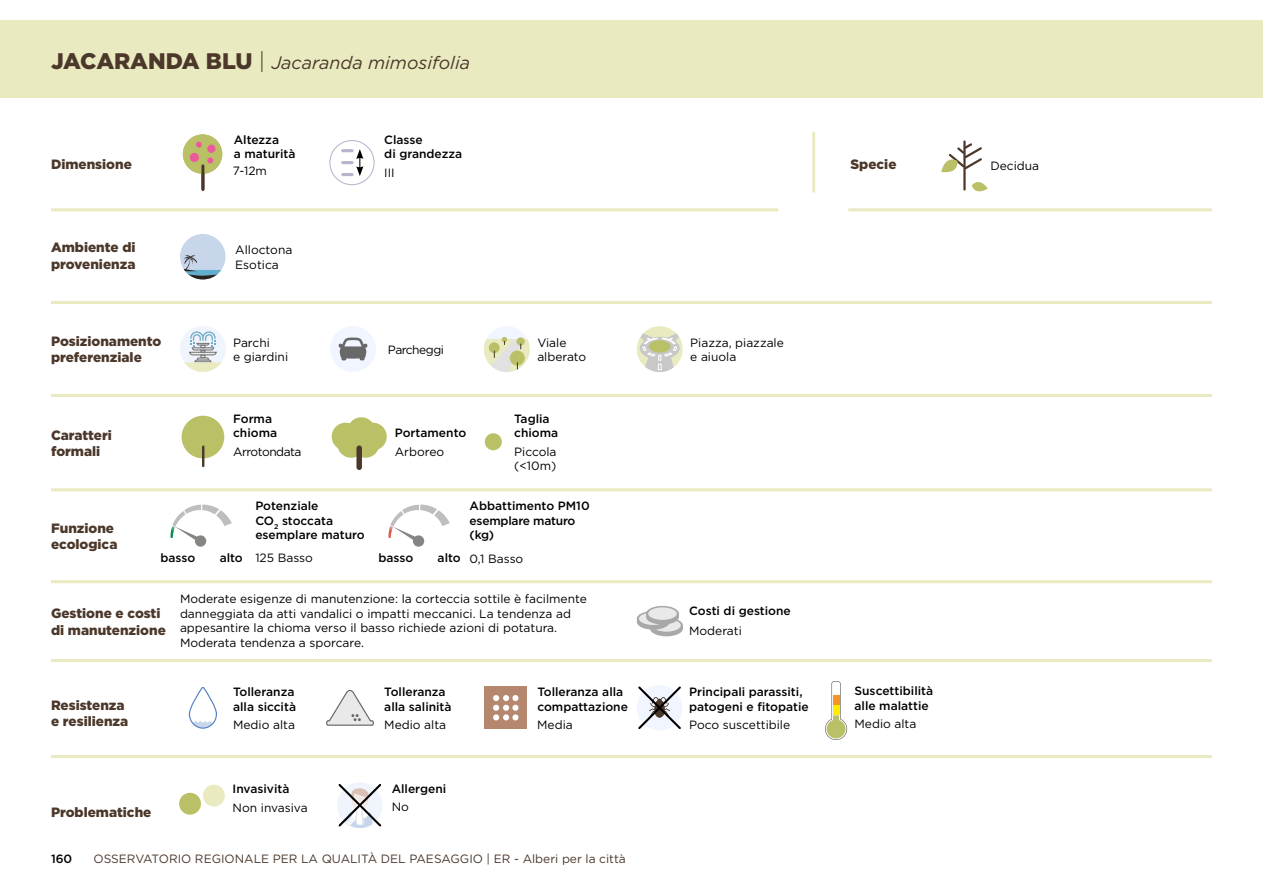
<style>
.page{position:relative;width:1263px;height:893px;background:#fff}
.page>*{position:absolute;margin:0;border:0;box-sizing:border-box;transform-origin:0 0}
.t1{font:italic 18px "Gotham";color:#4b382b}
.t2{font:900 13.5px/16.2px "Gotham";color:#4b382b}
.t3{font:12px/14.4px "Gotham";color:#000}
.t4{font:500 12px/14.4px "Gotham";color:#000}
.t5{font:12px "Gotham";color:#4b382b}
.t6{font:500 12px/14.4px "Gotham";letter-spacing:-.02em;color:#000}
.t7{font:12px "Gotham";letter-spacing:-.04em;color:#000}
.s1{font-weight:900;font-style:normal;font-size:22.5px}
.s2{font-weight:300;font-style:normal;font-size:22.5px}
.s3{font-weight:500}
</style>
<div class="page">
<div style="left:0;top:20px;width:1263px;height:77px;background:#e9eac0"></div>
<hr style="left:51px;top:301px;width:1161px;height:3px;background:#e9eac0">
<hr style="left:51px;top:394px;width:1161px;height:3px;background:#e9eac0">
<hr style="left:51px;top:488px;width:1161px;height:3px;background:#e9eac0">
<hr style="left:51px;top:580px;width:1161px;height:3px;background:#e9eac0">
<hr style="left:51px;top:659px;width:1161px;height:3px;background:#e9eac0">
<hr style="left:51px;top:755px;width:1161px;height:3px;background:#e9eac0">
<hr style="left:848px;top:208px;width:364px;height:3px;background:#e9eac0">
<hr style="left:812px;top:132px;width:3px;height:60px;background:#e9eac0">
<hr style="left:51px;top:208px;width:727px;height:3px;background:#e9eac0">
<div style="left:183px;top:134px;width:39px;height:40px;background:#bac065;border-radius:50%"></div>
<hr style="left:201px;top:166px;width:3px;height:23px;background:#4b382b">
<div style="left:190px;top:153px;width:9px;height:9px;background:#eb5b9c;border-radius:50%"></div>
<div style="left:207px;top:145px;width:9px;height:8px;background:#eb5b9c;border-radius:50%"></div>
<svg style="left:207px;top:157px;width:6px;height:6px"></svg>
<svg style="left:196px;top:142px;width:6px;height:6px"></svg>
<div style="left:329px;top:140px;width:46px;height:45px;border:1px solid #b8b4cd;border-radius:50%"></div>
<svg style="left:343px;top:149px;width:20px;height:27px"></svg>
<div style="left:180px;top:234px;width:46px;height:45px;background:#c8d6eb;border-radius:50%"></div>
<svg style="left:180px;top:255px;width:46px;height:24px"></svg>
<div style="left:180px;top:326px;width:46px;height:46px;background:#f0f4fc;border-radius:50%"></div>
<svg style="left:184px;top:331px;width:38px;height:41px"></svg>
<div style="left:330px;top:326px;width:46px;height:46px;background:#f0f5ff;border-radius:50%"></div>
<svg style="left:339px;top:337px;width:28px;height:23px"></svg>
<div style="left:484px;top:326px;width:46px;height:46px;background:#f0f5ff;border-radius:50%"></div>
<svg style="left:484px;top:337px;width:46px;height:35px"></svg>
<div style="left:637px;top:326px;width:46px;height:46px;background:#e9eac0;border-radius:50%"></div>
<svg style="left:640px;top:327px;width:40px;height:45px"></svg>
<div style="left:182px;top:416px;width:42px;height:42px;background:#bac065;border-radius:50%"></div>
<svg style="left:202px;top:447px;width:2px;height:19px"></svg>
<div style="left:332px;top:423px;width:27px;height:27px;background:#bac065;border-radius:50%"></div>
<div style="left:347px;top:417px;width:28px;height:28px;background:#bac065;border-radius:50%"></div>
<div style="left:359px;top:423px;width:28px;height:27px;background:#bac065;border-radius:50%"></div>
<div style="left:352px;top:430px;width:27px;height:28px;background:#bac065;border-radius:50%"></div>
<div style="left:337px;top:430px;width:28px;height:28px;background:#bac065;border-radius:50%"></div>
<div style="left:356px;top:448px;width:6px;height:19px;background:#4b382b"></div>
<div style="left:485px;top:433px;width:17px;height:17px;background:#bac065;border-radius:50%"></div>
<hr style="left:963px;top:141px;width:3px;height:49px;background:#4b382b">
<svg style="left:941px;top:141px;width:41px;height:32px"></svg>
<svg style="left:972px;top:182px;width:16px;height:10px"></svg>
<svg style="left:171px;top:505px;width:61px;height:39px"></svg>
<div style="left:195px;top:535px;width:11px;height:12px;background:#858584;border-radius:50%"></div>
<svg style="left:389px;top:505px;width:61px;height:39px"></svg>
<div style="left:413px;top:535px;width:11px;height:12px;background:#858584;border-radius:50%"></div>
<div style="left:650px;top:621px;width:33px;height:15px;background:#a8a8a7;border-radius:50%"></div>
<div style="left:650px;top:618px;width:33px;height:15px;background:#a8a8a7;border-radius:50%"></div>
<div style="left:652px;top:619px;width:29px;height:13px;background:#e9e9e9;border-radius:50%"></div>
<div style="left:637px;top:614px;width:33px;height:16px;background:#a8a8a7;border-radius:50%"></div>
<svg style="left:637px;top:611px;width:33px;height:15px"></svg>
<div style="left:639px;top:612px;width:28px;height:13px;background:#e9e9e9;border-radius:50%"></div>
<div style="left:646px;top:609px;width:33px;height:16px;background:#a8a8a7;border-radius:50%"></div>
<div style="left:646px;top:606px;width:33px;height:15px;background:#a8a8a7;border-radius:50%"></div>
<div style="left:648px;top:607px;width:29px;height:13px;background:#e9e9e9;border-radius:50%"></div>
<svg style="left:188px;top:687px;width:29px;height:42px"></svg>
<svg style="left:326px;top:689px;width:48px;height:37px"></svg>
<div style="left:485px;top:686px;width:42px;height:43px;background:#b4876e"></div>
<svg style="left:493px;top:695px;width:25px;height:25px"></svg>
<svg style="left:637px;top:685px;width:45px;height:45px"></svg>
<svg style="left:825px;top:681px;width:22px;height:59px"></svg>
<div style="left:179px;top:793px;width:22px;height:22px;background:#bac065;border-radius:50%"></div>
<div style="left:203px;top:785px;width:22px;height:21px;background:#e9eac0;border-radius:50%"></div>
<svg style="left:337px;top:783px;width:45px;height:45px"></svg>
<h1 class="t1" style="left:51px;top:51px;width:421px"><span class="s1">JACARANDA BLU</span> <span class="s2">|</span> Jacaranda mimosifolia</h1>
<p class="t2" style="left:51px;top:155px;width:82px">Dimensione</p>
<p class="t4" style="left:234px;top:132px;width:63px">Altezza<br>a maturità</p>
<p class="t4" style="left:384px;top:132px;width:79px">Classe<br>di grandezza</p>
<p class="t3" style="left:233px;top:164px;width:36px">7-12m</p>
<p class="t3" style="left:384px;top:165px;width:12px">III</p>
<p class="t2" style="left:51px;top:239px;width:86px">Ambiente di provenienza</p>
<p class="t3" style="left:235px;top:242px;width:59px">Alloctona<br>Esotica</p>
<p class="t2" style="left:51px;top:333px;width:112px">Posizionamento preferenziale</p>
<p class="t3" style="left:233px;top:335px;width:57px">Parchi<br>e giardini</p>
<p class="t7" style="left:388px;top:342px;width:58px">Parcheggi</p>
<p class="t3" style="left:537px;top:335px;width:51px">Viale alberato</p>
<p class="t3" style="left:690px;top:335px;width:95px">Piazza, piazzale e aiuola</p>
<p class="t2" style="left:51px;top:427px;width:62px">Caratteri formali</p>
<p class="t4" style="left:233px;top:411px;width:46px">Forma chioma</p>
<p class="t7" style="left:233px;top:444px;width:70px">Arrotondata</p>
<p class="t4" style="left:395px;top:425px;width:73px">Portamento</p>
<p class="t3" style="left:395px;top:444px;width:51px">Arboreo</p>
<p class="t4" style="left:514px;top:411px;width:46px">Taglia chioma</p>
<p class="t3" style="left:514px;top:444px;width:44px">Piccola (&lt;10m)</p>
<p class="t4" style="left:255px;top:499px;width:111px">Potenziale<br>CO<sub>2</sub> stoccata esemplare maturo</p>
<p class="t6" style="left:470px;top:499px;width:122px">Abbattimento PM10 esemplare maturo (kg)</p>
<p class="t2" style="left:51px;top:520px;width:68px">Funzione ecologica</p>
<p class="t4" style="left:378px;top:550px;width:36px">basso</p>
<p class="t3" style="left:438px;top:551px;width:87px"><span class="s3">alto</span> 0,1 Basso</p>
<p class="t3" style="left:180px;top:592px;width:408px">Moderate esigenze di manutenzione: la corteccia sottile è facilmente danneggiata da atti vandalici o impatti meccanici. La tendenza ad appesantire la chioma verso il basso richiede azioni di potatura.<br>Moderata tendenza a sporcare.</p>
<p class="t4" style="left:160px;top:550px;width:36px">basso</p>
<p class="t3" style="left:220px;top:550px;width:95px"><span class="s3">alto</span> 125 Basso</p>
<p class="t2" style="left:51px;top:605px;width:116px">Gestione e costi di manutenzione</p>
<p class="t2" style="left:51px;top:697px;width:79px">Resistenza e resilienza</p>
<p class="t2" style="left:51px;top:804px;width:102px">Problematiche</p>
<p class="t4" style="left:233px;top:684px;width:64px">Tolleranza alla siccità</p>
<p class="t3" style="left:233px;top:717px;width:63px">Medio alta</p>
<p class="t4" style="left:233px;top:781px;width:58px">Invasività</p>
<p class="t3" style="left:233px;top:800px;width:77px">Non invasiva</p>
<p class="t4" style="left:384px;top:685px;width:69px">Tolleranza alla salinità</p>
<p class="t3" style="left:384px;top:717px;width:63px">Medio alta</p>
<p class="t4" style="left:392px;top:781px;width:56px">Allergeni</p>
<p class="t3" style="left:392px;top:799px;width:19px">No</p>
<p class="t4" style="left:537px;top:684px;width:92px">Tolleranza alla compattazione</p>
<p class="t3" style="left:537px;top:717px;width:37px">Media</p>
<p class="t4" style="left:51px;top:851px;width:23px">160</p>
<p class="t5" style="left:94px;top:851px;width:534px">OSSERVATORIO REGIONALE PER LA QUALITÀ DEL PAESAGGIO | ER - Alberi per la città</p>
<p class="t4" style="left:689px;top:604px;width:103px">Costi di gestione</p>
<p class="t3" style="left:689px;top:623px;width:54px">Moderati</p>
<p class="t4" style="left:689px;top:684px;width:121px">Principali parassiti, patogeni e fitopatie</p>
<p class="t3" style="left:689px;top:717px;width:103px">Poco suscettibile</p>
<p class="t2" style="left:850px;top:155px;width:48px">Specie</p>
<p class="t4" style="left:854px;top:684px;width:80px">Suscettibilità alle malattie</p>
<p class="t3" style="left:854px;top:717px;width:63px">Medio alta</p>
<p class="t3" style="left:990px;top:158px;width:50px">Decidua</p>
</div>
